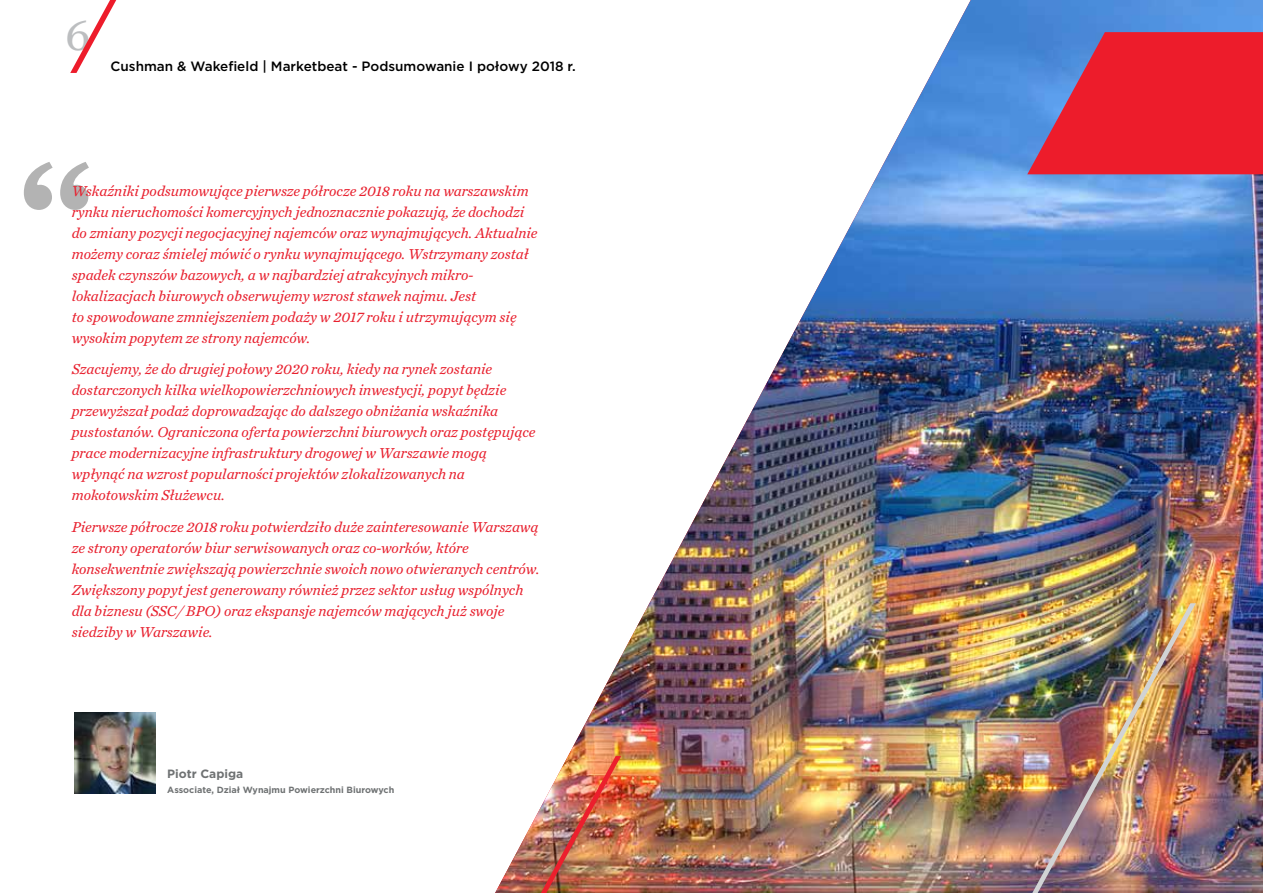
<style>
.page{position:relative;width:1263px;height:893px;background:#fff}
.page>*{position:absolute;margin:0;border:0;box-sizing:border-box;transform-origin:0 0}
.t1{font:700 150px "Chronicle Text G2";color:#000}
.t2{font:46.5px "Chronicle Text G2";color:#bcbec0}
.t3{font:italic 15px/21px "Chronicle Text G2";color:#e8202e}
.t4{font:500 13.5px "Gotham";color:#000}
.t5{font:700 12px "Gotham";color:#6f7273}
.t6{font:700 9px "Gotham";color:#6f7273}
</style>
<div class="page">
<svg style="left:70px;top:0;width:47px;height:73px"></svg>
<img style="left:495px;top:0;width:768px;height:893px">
<img style="left:541px;top:756px;width:80px;height:137px">
<img style="left:75px;top:712px;width:81px;height:81px">
<svg style="left:1027px;top:32px;width:236px;height:142px;background:#d12f49"></svg>
<img style="left:1032px;top:603px;width:164px;height:290px">
<h2 class="t2" style="left:65px;top:-1px;width:27px">6</h2>
<p class="t4" style="left:111px;top:57px;width:467px">Cushman &amp; Wakefield | Marketbeat - Podsumowanie I połowy 2018 r.</p>
<h1 class="t1" style="left:17px;top:93px;width:80px">“</h1>
<p class="t3" style="left:72px;top:179px;width:467px">Wskaźniki podsumowujące pierwsze półrocze 2018 roku na warszawskim rynku nieruchomości komercyjnych jednoznacznie pokazują, że dochodzi do zmiany pozycji negocjacyjnej najemców oraz wynajmujących. Aktualnie możemy coraz śmielej mówić o rynku wynajmującego. Wstrzymany został spadek czynszów bazowych, a w najbardziej atrakcyjnych mikro&shy;lokalizacjach biurowych obserwujemy wzrost stawek najmu. Jest<br>to spowodowane zmniejszeniem podaży w 2017 roku i utrzymującym się wysokim popytem ze strony najemców.</p>
<p class="t3" style="left:72px;top:358px;width:465px">Szacujemy, że do drugiej połowy 2020 roku, kiedy na rynek zostanie dostarczonych kilka wielkopowierzchniowych inwestycji, popyt będzie przewyższał podaż doprowadzając do dalszego obniżania wskaźnika pustostanów. Ograniczona oferta powierzchni biurowych oraz postępujące prace modernizacyjne infrastruktury drogowej w Warszawie mogą wpłynąć na wzrost popularności projektów zlokalizowanych na mokotowskim Służewcu.</p>
<p class="t3" style="left:72px;top:516px;width:469px">Pierwsze półrocze 2018 roku potwierdziło duże zainteresowanie Warszawą ze strony operatorów biur serwisowanych oraz co-worków, które konsekwentnie zwiększają powierzchnie swoich nowo otwieranych centrów.<br>Zwiększony popyt jest generowany również przez sektor usług wspólnych dla biznesu (SSC/ BPO) oraz ekspansje najemców mających już swoje siedziby w Warszawie.</p>
<p class="t5" style="left:167px;top:766px;width:78px">Piotr Capiga</p>
<p class="t6" style="left:167px;top:784px;width:229px">Associate, Dział Wynajmu Powierzchni Biurowych</p>
</div>
